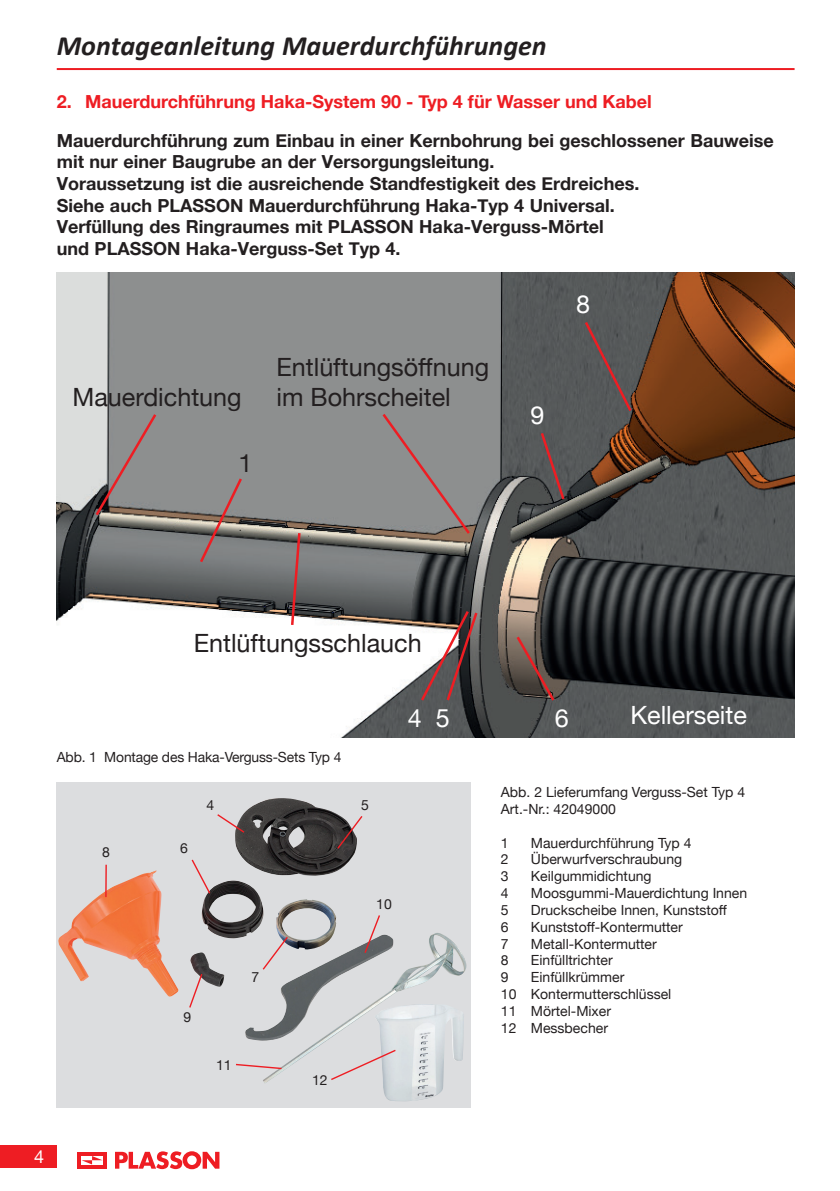
<style>
.page{position:relative;width:840px;height:1191px;background:#fff}
.page>*{position:absolute;margin:0;border:0;box-sizing:border-box;transform-origin:0 0}
.t1{font:italic 700 28px "Calibri";color:#231f20}
.t2{font:25.2px/30.2px "Helvetica Neue";color:#231f20}
.t3{font:25.2px "Helvetica Neue";color:#fff}
.t4{font:700 18px/21.6px "Helvetica Neue";color:#231f20}
.t5{font:700 18px "Helvetica Neue";color:#ee1d23}
.t6{font:18px "Helvetica Neue";color:#fff}
.t7{font:14px/16.8px "Helvetica Neue";color:#231f20}
</style>
<div class="page">
<div style="left:77px;top:1151px;width:30px;height:17px;background:#ee1d23"></div>
<svg style="left:81px;top:1156px;width:21px;height:8px"></svg>
<svg style="left:115px;top:1151px;width:104px;height:18px"></svg>
<hr style="left:57px;top:68px;width:737px;height:2px;background:#ee1d23">
<div style="left:0;top:1145px;width:57px;height:23px;background:#ee1d23"></div>
<div style="left:57px;top:782px;width:414px;height:325px;background:#dcdddf"></div>
<img style="left:58px;top:798px;width:299px;height:199px">
<svg style="left:236px;top:1063px;width:47px;height:7px"></svg>
<svg style="left:363px;top:915px;width:18px;height:39px"></svg>
<svg style="left:336px;top:814px;width:27px;height:36px"></svg>
<svg style="left:190px;top:858px;width:21px;height:37px"></svg>
<svg style="left:188px;top:972px;width:15px;height:36px"></svg>
<hr style="left:105px;top:864px;width:2px;height:33px;background:#ee1d23">
<svg style="left:216px;top:813px;width:30px;height:21px"></svg>
<img style="left:276px;top:899px;width:60px;height:50px">
<svg style="left:261px;top:935px;width:28px;height:36px"></svg>
<img style="left:57px;top:272px;width:737px;height:465px">
<svg style="left:93px;top:411px;width:65px;height:107px;background:#978f8e"></svg>
<svg style="left:198px;top:475px;width:46px;height:90px;background:#8b7f7d"></svg>
<svg style="left:514px;top:634px;width:42px;height:69px;background:#54423d"></svg>
<svg style="left:538px;top:430px;width:28px;height:72px;background:#5f5051"></svg>
<svg style="left:582px;top:319px;width:51px;height:95px;background:#5d5556"></svg>
<svg style="left:380px;top:411px;width:92px;height:125px;background:#8e8888"></svg>
<svg style="left:418px;top:608px;width:61px;height:95px"></svg>
<svg style="left:289px;top:530px;width:13px;height:97px"></svg>
<img style="left:374px;top:1003px;width:90px;height:98px">
<svg style="left:331px;top:1048px;width:66px;height:33px"></svg>
<h1 class="t1" style="left:57px;top:28px;width:491px">Montageanleitung Mauerdurchführungen</h1>
<p class="t5" style="left:57px;top:88px;width:596px">2. Mauerdurchführung Haka-System 90 - Typ 4 für Wasser und Kabel</p>
<p class="t4" style="left:57px;top:130px;width:718px">Mauerdurchführung zum Einbau in einer Kernbohrung bei geschlossener Bauweise mit nur einer Baugrube an der Versorgungsleitung.<br>Voraussetzung ist die ausreichende Standfestigkeit des Erdreiches.<br>Siehe auch PLASSON Mauerdurchführung Haka-Typ 4 Universal.<br>Verfüllung des Ringraumes mit PLASSON Haka-Verguss-Mörtel<br>und PLASSON Haka-Verguss-Set Typ 4.</p>
<h2 class="t2" style="left:72px;top:383px;width:171px">Mauerdichtung</h2>
<h2 class="t2" style="left:238px;top:449px;width:15px">1</h2>
<h2 class="t2" style="left:276px;top:353px;width:214px">Entlüftungsöffnung im Bohrscheitel</h2>
<h2 class="t3" style="left:576px;top:286px;width:15px">8</h2>
<h2 class="t3" style="left:530px;top:397px;width:15px">9</h2>
<h2 class="t2" style="left:194px;top:629px;width:229px">Entlüftungsschlauch</h2>
<p class="t7" style="left:57px;top:749px;width:286px">Abb. 1 Montage des Haka-Verguss-Sets Typ 4</p>
<p class="t7" style="left:102px;top:845px;width:9px">8</p>
<p class="t7" style="left:180px;top:840px;width:9px">6</p>
<p class="t7" style="left:206px;top:797px;width:9px">4</p>
<p class="t7" style="left:183px;top:1009px;width:9px">9</p>
<p class="t7" style="left:251px;top:969px;width:9px">7</p>
<p class="t7" style="left:216px;top:1057px;width:17px">11</p>
<p class="t7" style="left:312px;top:1072px;width:17px">12</p>
<h2 class="t3" style="left:407px;top:699px;width:43px">4 5</h2>
<h2 class="t3" style="left:630px;top:697px;width:118px">Kellerseite</h2>
<h2 class="t3" style="left:554px;top:699px;width:15px">6</h2>
<p class="t7" style="left:361px;top:797px;width:9px">5</p>
<p class="t7" style="left:376px;top:896px;width:17px">10</p>
<p class="t7" style="left:500px;top:784px;width:246px">Abb. 2 Lieferumfang Verguss-Set Typ 4<br>Art.-Nr.: 42049000</p>
<p class="t7" style="left:500px;top:835px;width:9px">1</p>
<p class="t7" style="left:530px;top:835px;width:162px">Mauerdurchführung Typ 4</p>
<p class="t7" style="left:500px;top:852px;width:9px">2</p>
<p class="t7" style="left:530px;top:852px;width:153px">Überwurfverschraubung</p>
<p class="t7" style="left:500px;top:868px;width:9px">3</p>
<p class="t7" style="left:530px;top:868px;width:122px">Keilgummidichtung</p>
<p class="t7" style="left:500px;top:885px;width:9px">4</p>
<p class="t7" style="left:530px;top:885px;width:218px">Moosgummi-Mauerdichtung Innen</p>
<p class="t7" style="left:500px;top:902px;width:9px">5</p>
<p class="t7" style="left:530px;top:902px;width:197px">Druckscheibe Innen, Kunststoff</p>
<p class="t7" style="left:500px;top:919px;width:9px">6</p>
<p class="t7" style="left:530px;top:919px;width:153px">Kunststoff-Kontermutter</p>
<p class="t7" style="left:500px;top:936px;width:9px">7</p>
<p class="t7" style="left:530px;top:936px;width:127px">Metall-Kontermutter</p>
<p class="t7" style="left:500px;top:952px;width:9px">8</p>
<p class="t7" style="left:530px;top:952px;width:83px">Einfülltrichter</p>
<p class="t7" style="left:500px;top:969px;width:9px">9</p>
<p class="t7" style="left:500px;top:969px;width:172px;text-indent:30px">Einfüllkrümmer<br>10 Kontermutterschlüssel<br>11 Mörtel-Mixer<br>12 Messbecher</p>
<p class="t6" style="left:34px;top:1143px;width:12px">4</p>
</div>
